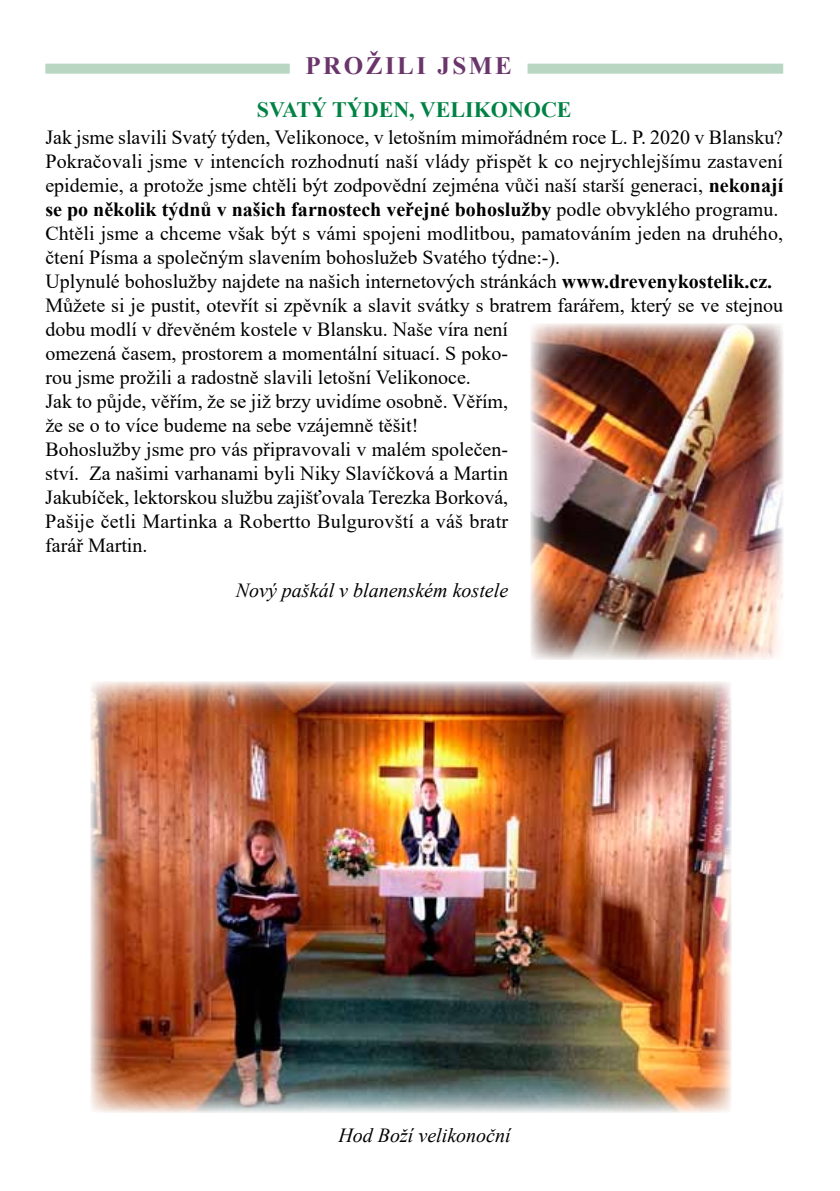
<style>
.page{position:relative;width:840px;height:1191px;background:#fff}
.page>*{position:absolute;margin:0;border:0;box-sizing:border-box;transform-origin:0 0}
.t1{font:700 25px "Times New Roman";letter-spacing:.1em;color:#6a356a}
.t2{font:700 22px "Times New Roman";color:#008244}
.t3{font:20px/24px "Times New Roman";color:#000}
.t4{font:italic 20px "Times New Roman";color:#000}
.s1{font-weight:700}
</style>
<div class="page">
<div style="left:45px;top:64px;width:737px;height:10px;background:#b8d6c1"></div>
<div style="left:289px;top:62px;width:238px;height:20px;background:#fff"></div>
<img style="left:530px;top:323px;width:252px;height:337px">
<img style="left:91px;top:681px;width:640px;height:431px">
<p class="t1" style="left:305px;top:47px;width:207px">PROŽILI JSME</p>
<p class="t2" style="left:257px;top:94px;width:316px">SVATÝ TÝDEN, VELIKONOCE</p>
<p class="t3" style="left:45px;top:125px;width:739px">Jak jsme slavili Svatý týden, Velikonoce, v letošním mimořádném roce L. P. 2020 v Blansku?<br>Pokračovali jsme v intencích rozhodnutí naší vlády přispět k co nejrychlejšímu zastavení epidemie, a protože jsme chtěli být zodpovědní zejména vůči naší starší generaci, <span class="s1">nekonají se po několik týdnů v našich farnostech veřejné bohoslužby</span> podle obvyklého programu.<br>Chtěli jsme a chceme však být s vámi spojeni modlitbou, pamatováním jeden na druhého, čtení Písma a společným slavením bohoslužeb Svatého týdne:-).<br>Uplynulé bohoslužby najdete na našich internetových stránkách <span class="s1">www.drevenykostelik.cz.<br></span>Můžete si je pustit, otevřít si zpěvník a slavit svátky s bratrem farářem, který se ve stejnou dobu modlí v dřevěném kostele v Blansku. Naše víra není<br>omezená časem, prostorem a momentální situací. S poko-<br>rou jsme prožili a radostně slavili letošní Velikonoce.<br>Jak to půjde, věřím, že se již brzy uvidíme osobně. Věřím,<br>že se o to více budeme na sebe vzájemně těšit!<br>Bohoslužby jsme pro vás připravovali v malém společen-<br>ství. Za našimi varhanami byli Niky Slavíčková a Martin<br>Jakubíček, lektorskou službu zajišťovala Terezka Borková,<br>Pašije četli Martinka a Robertto Bulgurovští a váš bratr<br>farář Martin.</p>
<p class="t4" style="left:236px;top:577px;width:274px">Nový paškál v blanenském kostele</p>
<p class="t4" style="left:338px;top:1121px;width:174px">Hod Boží velikonoční</p>
</div>
